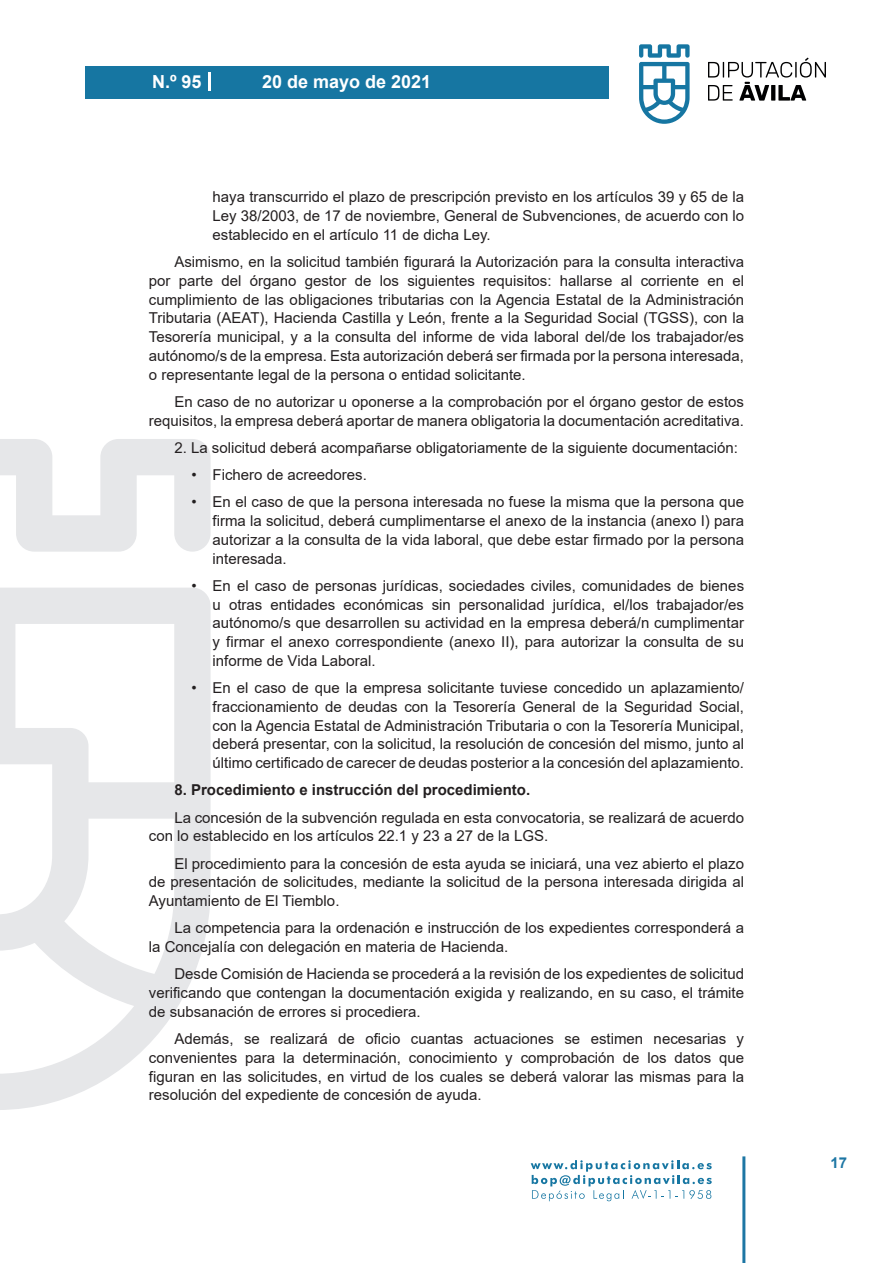
<style>
.page{position:relative;width:893px;height:1263px;background:#fff}
.page>*{position:absolute;margin:0;border:0;box-sizing:border-box;transform-origin:0 0}
.t1{font:700 18px "Arial";color:#fff}
.t2{font:15px/18.8px "Arial";color:#231f20;text-align:justify}
.t3{font:700 15px "Arial";color:#231f20}
.t4{font:700 15px "Arial";color:#1d76a4}
</style>
<div class="page">
<svg style="left:531px;top:1160px;width:181px;height:41px"></svg>
<div style="left:85px;top:66px;width:523px;height:33px;background:#1676a2"></div>
<svg style="left:639px;top:44px;width:51px;height:80px"></svg>
<svg style="left:708px;top:58px;width:118px;height:43px"></svg>
<hr style="left:742px;top:1156px;width:3px;height:107px;background:#1d76a4">
<svg style="left:208px;top:72px;width:2px;height:18px"></svg>
<svg style="left:0;top:439px;width:211px;height:671px"></svg>
<p class="t1" style="left:152px;top:69px;width:51px">N.º 95</p>
<p class="t1" style="left:262px;top:69px;width:171px">20 de mayo de 2021</p>
<p class="t2" style="left:213px;top:188px;width:533px">haya transcurrido el plazo de prescripción previsto en los artículos 39 y 65 de la Ley 38/2003, de 17 de noviembre, General de Subvenciones, de acuerdo con lo establecido en el artículo 11 de dicha Ley.</p>
<p class="t2" style="left:149px;top:252px;width:597px;text-indent:26px">Asimismo, en la solicitud también figurará la Autorización para la consulta interactiva por parte del órgano gestor de los siguientes requisitos: hallarse al corriente en el cumplimiento de las obligaciones tributarias con la Agencia Estatal de la Administración Tributaria (AEAT), Hacienda Castilla y León, frente a la Seguridad Social (TGSS), con la Tesorería municipal, y a la consulta del informe de vida laboral del/de los trabajador/es autónomo/s de la empresa. Esta autorización deberá ser firmada por la persona interesada, o representante legal de la persona o entidad solicitante.</p>
<p class="t2" style="left:149px;top:392px;width:597px;text-align:right">En caso de no autorizar u oponerse a la comprobación por el órgano gestor de estos requisitos, la empresa deberá aportar de manera obligatoria la documentación acreditativa.</p>
<p class="t2" style="left:174px;top:438px;width:565px">2. La solicitud deberá acompañarse obligatoriamente de la siguiente documentación:</p>
<p class="t2" style="left:191px;top:465px;width:177px">• Fichero de acreedores.</p>
<p class="t2" style="left:213px;top:493px;width:533px;text-indent:-21px">• En el caso de que la persona interesada no fuese la misma que la persona que firma la solicitud, deberá cumplimentarse el anexo de la instancia (anexo I) para autorizar a la consulta de la vida laboral, que debe estar firmado por la persona interesada.</p>
<p class="t2" style="left:213px;top:576px;width:533px;text-indent:-21px">• En el caso de personas jurídicas, sociedades civiles, comunidades de bienes u otras entidades económicas sin personalidad jurídica, el/los trabajador/es autónomo/s que desarrollen su actividad en la empresa deberá/n cumplimentar y firmar el anexo correspondiente (anexo II), para autorizar la consulta de su informe de Vida Laboral.</p>
<p class="t2" style="left:213px;top:678px;width:533px;text-indent:-21px">• En el caso de que la empresa solicitante tuviese concedido un aplazamiento/ fraccionamiento de deudas con la Tesorería General de la Seguridad Social, con la Agencia Estatal de Administración Tributaria o con la Tesorería Municipal, deberá presentar, con la solicitud, la resolución de concesión del mismo, junto al último certificado de carecer de deudas posterior a la concesión del aplazamiento.</p>
<p class="t3" style="left:174px;top:779px;width:357px">8. Procedimiento e instrucción del procedimiento.</p>
<p class="t2" style="left:149px;top:808px;width:597px;text-indent:26px">La concesión de la subvención regulada en esta convocatoria, se realizará de acuerdo con lo establecido en los artículos 22.1 y 23 a 27 de la LGS.</p>
<p class="t2" style="left:149px;top:854px;width:597px;text-indent:26px">El procedimiento para la concesión de esta ayuda se iniciará, una vez abierto el plazo de presentación de solicitudes, mediante la solicitud de la persona interesada dirigida al Ayuntamiento de El Tiemblo.</p>
<p class="t2" style="left:149px;top:919px;width:597px;text-indent:26px">La competencia para la ordenación e instrucción de los expedientes corresponderá a la Concejalía con delegación en materia de Hacienda.</p>
<p class="t2" style="left:149px;top:965px;width:597px;text-indent:26px">Desde Comisión de Hacienda se procederá a la revisión de los expedientes de solicitud verificando que contengan la documentación exigida y realizando, en su caso, el trámite de subsanación de errores si procediera.</p>
<p class="t2" style="left:149px;top:1029px;width:597px;text-indent:26px">Además, se realizará de oficio cuantas actuaciones se estimen necesarias y convenientes para la determinación, conocimiento y comprobación de los datos que figuran en las solicitudes, en virtud de los cuales se deberá valorar las mismas para la resolución del expediente de concesión de ayuda.</p>
<p class="t4" style="left:831px;top:1152px;width:18px">17</p>
</div>
